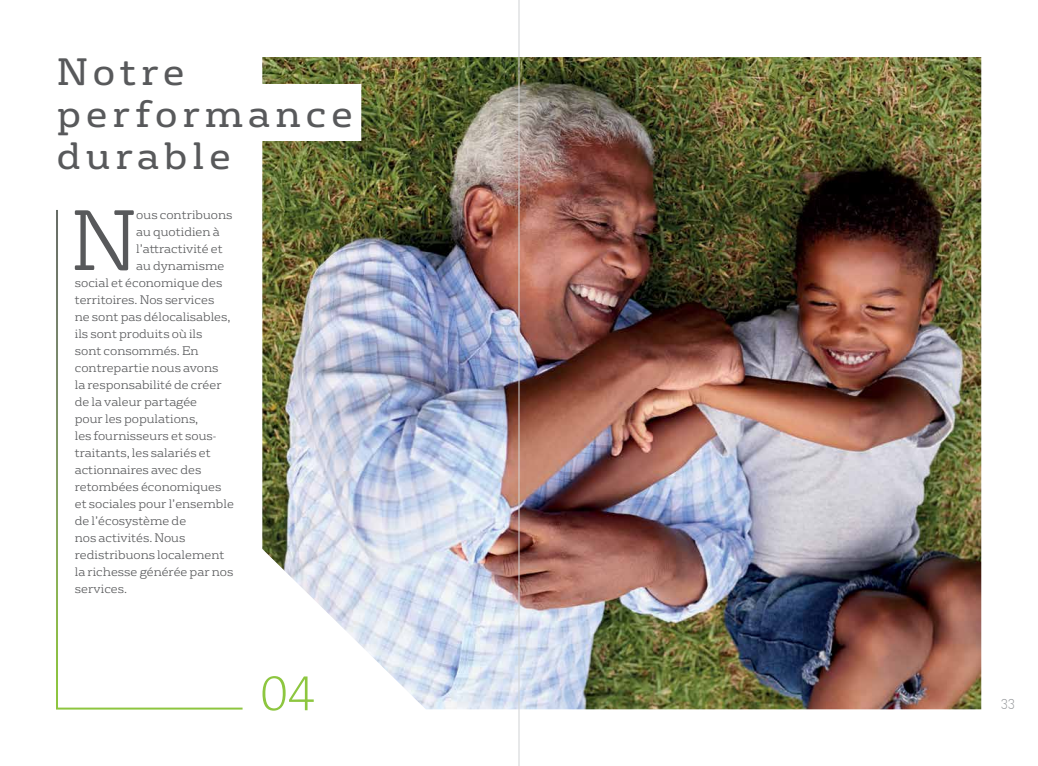
<style>
.page{position:relative;width:1038px;height:766px;background:#fff}
.page>*{position:absolute;margin:0;border:0;box-sizing:border-box;transform-origin:0 0}
.t1{font:300 82.8px "FS Rufus";color:#58595b}
.t2{font:50px "The Sans Veolia W2 Ex Lig";color:#8dc63f}
.t3{font:37px/42px "FS Rufus";letter-spacing:.14em;color:#58595b}
.t4{font:300 14px "Geosans";color:#939598}
.t5{font:300 12px "FS Rufus";color:#58595b}
</style>
<div class="page">
<img style="left:262px;top:57px;width:719px;height:652px">
<div style="left:57px;top:84px;width:304px;height:57px;background:#fff"></div>
<svg style="left:56px;top:210px;width:187px;height:500px"></svg>
<hr style="left:518px;top:0;width:1px;height:765px;background:#d1d3d4">
<h3 class="t3" style="left:57px;top:48px;width:297px">Notre performance durable</h3>
<h1 class="t1" style="left:70px;top:175px;width:68px">N</h1>
<p class="t5" style="left:136px;top:205px;width:98px">ous contribuons</p>
<p class="t5" style="left:136px;top:222px;width:85px">au quotidien à</p>
<p class="t5" style="left:136px;top:239px;width:88px">l’attractivité et</p>
<p class="t5" style="left:136px;top:256px;width:90px">au dynamisme</p>
<p class="t5" style="left:75px;top:273px;width:149px">social et économique des</p>
<p class="t5" style="left:75px;top:290px;width:141px">territoires. Nos services</p>
<p class="t5" style="left:75px;top:307px;width:157px">ne sont pas délocalisables,</p>
<p class="t5" style="left:75px;top:324px;width:129px">ils sont produits où ils</p>
<p class="t5" style="left:75px;top:341px;width:125px">sont consommés. En</p>
<p class="t5" style="left:75px;top:358px;width:145px">contrepartie nous avons</p>
<p class="t5" style="left:75px;top:375px;width:148px">la responsabilité de créer</p>
<p class="t5" style="left:75px;top:392px;width:124px">de la valeur partagée</p>
<p class="t5" style="left:75px;top:409px;width:125px">pour les populations,</p>
<p class="t5" style="left:75px;top:426px;width:143px">les fournisseurs et sous-</p>
<p class="t5" style="left:75px;top:443px;width:137px">traitants, les salariés et</p>
<p class="t5" style="left:75px;top:460px;width:128px">actionnaires avec des</p>
<p class="t5" style="left:75px;top:477px;width:148px">retombées économiques</p>
<p class="t5" style="left:75px;top:494px;width:160px">et sociales pour l’ensemble</p>
<p class="t5" style="left:75px;top:511px;width:113px">de l’écosystème de</p>
<p class="t5" style="left:75px;top:528px;width:112px">nos activités. Nous</p>
<p class="t5" style="left:75px;top:545px;width:151px">redistribuons localement</p>
<p class="t5" style="left:75px;top:562px;width:160px">la richesse générée par nos</p>
<p class="t5" style="left:75px;top:579px;width:54px">services.</p>
<h2 class="t2" style="left:259px;top:660px;width:57px">04</h2>
<p class="t4" style="left:1000px;top:696px;width:16px">33</p>
</div>
